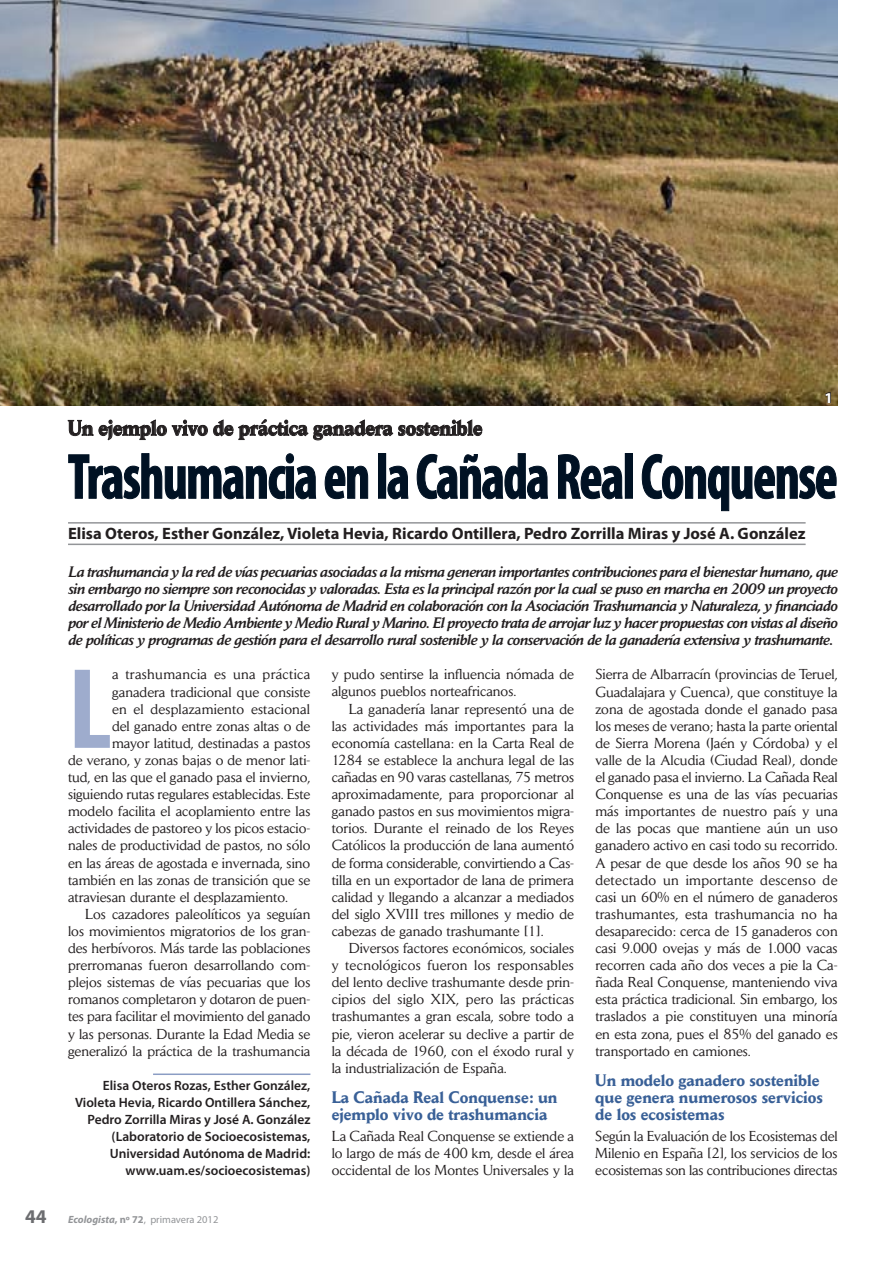
<style>
.page{position:relative;width:893px;height:1263px;background:#fff}
.page>*{position:absolute;margin:0;border:0;box-sizing:border-box;transform-origin:0 0}
.t1{font:700 condensed 115.8px "Myriad Pro";color:#9eaccd}
.t2{font:700 condensed 64.5px "Myriad Pro";letter-spacing:-.025em;color:#001123;scale:.85 1}
.t3{font:700 21px "Daily News";color:#231f20;scale:.85 1}
.t4{font:700 16.5px/17.1px "Daily News";color:#396097;scale:.9 1}
.t5{font:700 16.5px "Myriad Pro";color:#231f20}
.t6{font:italic 500 15px/17.1px "Daily News";letter-spacing:-.025em;color:#231f20;text-align:justify}
.t7{font:700 15px "Myriad Pro";color:#fff}
.t8{font:14.25px/17.1px "Daily News";color:#231f20;text-align:justify}
.t9{font:14.25px "Daily News";letter-spacing:.025em;color:#231f20}
.t10{font:600 13.5px/17.1px "Myriad Pro";color:#231f20;text-align:right}
.t11{font:10.5px "Myriad Pro";color:#939598}
.s1{font-weight:700;font-size:19.5px;color:#6c6d70}
.s2{font-weight:700;font-style:italic}
.s3{font-weight:700}
</style>
<div class="page">
<img style="left:0;top:0;width:838px;height:405px">
<hr style="left:68px;top:522px;width:738px;height:2px;background:#939598">
<hr style="left:68px;top:544px;width:738px;height:1px;background:#939598">
<svg style="left:67px;top:419px;width:416px;height:22px"></svg>
<svg style="left:68px;top:453px;width:248px;height:46px"></svg>
<svg style="left:324px;top:465px;width:44px;height:34px"></svg>
<div style="left:378px;top:453px;width:8px;height:46px;border:1px solid #001123"></div>
<svg style="left:387px;top:465px;width:22px;height:34px"></svg>
<svg style="left:416px;top:453px;width:132px;height:46px"></svg>
<svg style="left:558px;top:454px;width:65px;height:45px"></svg>
<div style="left:625px;top:453px;width:8px;height:46px;border:1px solid #001123"></div>
<svg style="left:641px;top:454px;width:196px;height:57px"></svg>
<hr style="left:153px;top:1073px;width:157px;height:2px;background:#8b9dc4">
<svg style="left:825px;top:392px;width:6px;height:11px"></svg>
<p class="t7" style="left:825px;top:388px;width:10px">1</p>
<h3 class="t3" style="left:68px;top:415px;width:489px">Un ejemplo vivo de práctica ganadera sostenible</h3>
<h2 class="t2" style="left:68px;top:436px;width:907px">Trashumancia en la Cañada Real Conquense</h2>
<p class="t5" style="left:68px;top:523px;width:739px">Elisa Oteros, Esther González, Violeta Hevia, Ricardo Ontillera, Pedro Zorrilla Miras y José A. González</p>
<p class="t6" style="left:68px;top:563px;width:771px">La trashumancia y la red de vías pecuarias asociadas a la misma generan importantes contribuciones para el bienestar humano, que sin embargo no siempre son reconocidas y valoradas. Esta es la principal razón por la cual se puso en marcha en 2009 un proyecto desarrollado por la Universidad Autónoma de Madrid en colaboración con la Asociación Trashumancia y Naturaleza, y financiado por el Ministerio de Medio Ambiente y Medio Rural y Marino. El proyecto trata de arrojar luz y hacer propuestas con vistas al diseño de políticas y programas de gestión para el desarrollo rural sostenible y la conservación de la ganadería extensiva y trashumante.</p>
<h1 class="t1" style="left:68px;top:637px;width:45px">L</h1>
<p class="t9" style="left:112px;top:666px;width:200px">a trashumancia es una práctica</p>
<p class="t8" style="left:112px;top:683px;width:200px">ganadera tradicional que consiste</p>
<p class="t8" style="left:112px;top:700px;width:200px">en el desplazamiento estacional</p>
<p class="t8" style="left:112px;top:717px;width:200px">del ganado entre zonas altas o de</p>
<p class="t8" style="left:112px;top:734px;width:200px">mayor latitud, destinadas a pastos</p>
<p class="t8" style="left:68px;top:751px;width:244px">de verano, y zonas bajas o de menor lati-</p>
<p class="t8" style="left:68px;top:768px;width:244px">tud, en las que el ganado pasa el invierno,</p>
<p class="t8" style="left:68px;top:785px;width:244px">siguiendo rutas regulares establecidas. Este</p>
<p class="t8" style="left:68px;top:803px;width:244px">modelo facilita el acoplamiento entre las</p>
<p class="t8" style="left:68px;top:820px;width:244px">actividades de pastoreo y los picos estacio-</p>
<p class="t8" style="left:68px;top:837px;width:244px">nales de productividad de pastos, no sólo</p>
<p class="t8" style="left:68px;top:854px;width:244px">en las áreas de agostada e invernada, sino</p>
<p class="t8" style="left:68px;top:871px;width:244px">también en las zonas de transición que se</p>
<p class="t8" style="left:68px;top:888px;width:221px">atraviesan durante el desplazamiento.</p>
<p class="t8" style="left:85px;top:905px;width:227px">Los cazadores paleolíticos ya seguían</p>
<p class="t8" style="left:68px;top:922px;width:244px">los movimientos migratorios de los gran-</p>
<p class="t8" style="left:68px;top:939px;width:244px">des herbívoros. Más tarde las poblaciones</p>
<p class="t8" style="left:68px;top:956px;width:244px">prerromanas fueron desarrollando com-</p>
<p class="t8" style="left:68px;top:974px;width:244px">plejos sistemas de vías pecuarias que los</p>
<p class="t8" style="left:68px;top:991px;width:244px">romanos completaron y dotaron de puen-</p>
<p class="t8" style="left:68px;top:1008px;width:244px">tes para facilitar el movimiento del ganado</p>
<p class="t8" style="left:68px;top:1025px;width:244px">y las personas. Durante la Edad Media se</p>
<p class="t8" style="left:68px;top:1042px;width:244px">generalizó la práctica de la trashumancia</p>
<p class="t10" style="left:75px;top:1076px;width:237px">Elisa Oteros Rozas, Esther González, Violeta Hevia, Ricardo Ontillera Sánchez, Pedro Zorrilla Miras y José A. González (Laboratorio de Socioecosistemas, Universidad Autónoma de Madrid: www.uam.es/socioecosistemas)</p>
<p class="t11" style="left:25px;top:1213px;width:195px"><span class="s1">44</span> <span class="s2">Ecologista</span><span class="s3">, nº 72</span>, primavera 2012</p>
<p class="t8" style="left:332px;top:666px;width:244px">y pudo sentirse la influencia nómada de algunos pueblos norteafricanos.</p>
<p class="t8" style="left:332px;top:700px;width:244px;text-indent:17px">La ganadería lanar representó una de las actividades más importantes para la economía castellana: en la Carta Real de 1284 se establece la anchura legal de las cañadas en 90 varas castellanas, 75 metros aproximadamente, para proporcionar al ganado pastos en sus movimientos migra&shy;torios. Durante el reinado de los Reyes Católicos la producción de lana aumentó de forma considerable, convirtiendo a Cas&shy;tilla en un exportador de lana de primera calidad y llegando a alcanzar a mediados del siglo XVIII tres millones y medio de cabezas de ganado trashumante [1].</p>
<p class="t8" style="left:332px;top:939px;width:244px;text-indent:17px">Diversos factores económicos, sociales y tecnológicos fueron los responsables del lento declive trashumante desde prin&shy;cipios del siglo XIX, pero las prácticas trashumantes a gran escala, sobre todo a pie, vieron acelerar su declive a partir de la década de 1960, con el éxodo rural y la industrialización de España.</p>
<p class="t4" style="left:332px;top:1088px;width:252px">La Cañada Real Conquense: un ejemplo vivo de trashumancia</p>
<p class="t8" style="left:332px;top:1127px;width:244px">La Cañada Real Conquense se extiende a lo largo de más de 400 km, desde el área occidental de los Montes Universales y la</p>
<p class="t8" style="left:595px;top:666px;width:244px">Sierra de Albarracín (provincias de Teruel, Guadalajara y Cuenca), que constituye la zona de agostada donde el ganado pasa los meses de verano; hasta la parte oriental de Sierra Morena (Jaén y Córdoba) y el valle de la Alcudia (Ciudad Real), donde el ganado pasa el invierno. La Cañada Real Conquense es una de las vías pecuarias más importantes de nuestro país y una de las pocas que mantiene aún un uso ganadero activo en casi todo su recorrido.<br>A pesar de que desde los años 90 se ha detectado un importante descenso de casi un 60% en el número de ganaderos trashumantes, esta trashumancia no ha desaparecido: cerca de 15 ganaderos con casi 9.000 ovejas y más de 1.000 vacas recorren cada año dos veces a pie la Ca&shy;ñada Real Conquense, manteniendo viva esta práctica tradicional. Sin embargo, los traslados a pie constituyen una minoría en esta zona, pues el 85% del ganado es transportado en camiones.</p>
<p class="t4" style="left:595px;top:1071px;width:255px">Un modelo ganadero sostenible que genera numerosos servicios de los ecosistemas</p>
<p class="t8" style="left:595px;top:1127px;width:244px">Según la Evaluación de los Ecosistemas del Milenio en España [2], los servicios de los ecosistemas son las contribuciones directas</p>
</div>
